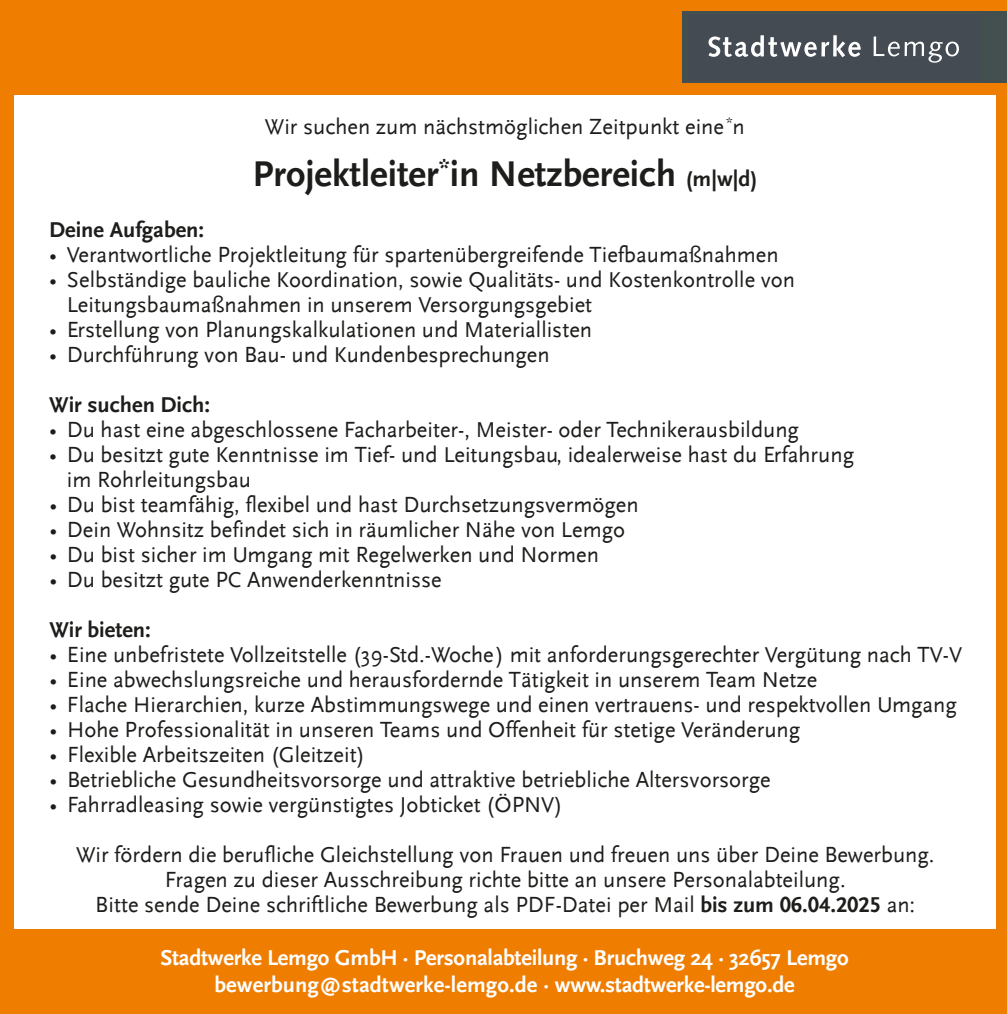
<style>
.page{position:relative;width:1007px;height:1014px;background:#fff}
.page>*{position:absolute;margin:0;border:0;box-sizing:border-box;transform-origin:0 0}
.t1{font:700 37.5px "SL Scala Sans";color:#1d1d1b}
.t2{font:22.5px/25px "SL Scala Sans";color:#1d1d1b}
.t3{font:700 22.5px/27px "SL Scala Sans";letter-spacing:-.01em;color:#fff;text-align:center}
.t4{font:700 22.5px "SL Scala Sans";color:#1d1d1b}
.s1{font-size:22.5px}
.s2{font-family:"SL Scala Sans Tab";font-weight:700}
</style>
<div class="page">
<div style="left:0;top:0;width:1006px;height:1013px;background:#ef7d00"></div>
<div style="left:14px;top:96px;width:981px;height:832px;background:#fff"></div>
<div style="left:682px;top:11px;width:324px;height:71px;background:#444f50"></div>
<div style="left:688px;top:14px;width:291px;height:67px;background:#444b52"></div>
<svg style="left:708px;top:35px;width:152px;height:22px"></svg>
<svg style="left:873px;top:36px;width:85px;height:27px"></svg>
<p class="t2" style="left:265px;top:114px;width:481px">Wir suchen zum nächstmöglichen Zeitpunkt eine <sup>*</sup>n</p>
<h1 class="t1" style="left:252px;top:154px;width:506px">Projektleiter<sup>*</sup>in Netzbereich <span class="s1">(m|w|d)</span></h1>
<p class="t4" style="left:49px;top:217px;width:156px">Deine Aufgaben:</p>
<p class="t2" style="left:49px;top:242px;width:731px">• Verantwortliche Projektleitung für spartenübergreifende Tiefbaumaßnahmen</p>
<p class="t2" style="left:67px;top:267px;width:729px;text-indent:-18px">• S elbständige bauliche Koordination, sowie Qualitäts- und Kostenkontrolle von<br>Leitungsbaumaßnahmen in unserem Versorgungsgebiet</p>
<p class="t2" style="left:49px;top:317px;width:544px">• Erstellung von Planungskalkulationen und Materiallisten</p>
<p class="t2" style="left:49px;top:342px;width:502px">• Durchführung von Bau- und Kundenbesprechungen</p>
<p class="t4" style="left:49px;top:392px;width:162px">Wir suchen Dich:</p>
<p class="t2" style="left:49px;top:417px;width:751px">• Du hast eine abgeschlossene Facharbeiter-, Meister- oder Technikerausbildung</p>
<p class="t2" style="left:67px;top:442px;width:788px;text-indent:-18px">• Du besitzt gute Kenntnisse im Tief- und Leitungsbau, idealerweise hast du Erfahrung im Rohrleitungsbau</p>
<p class="t2" style="left:49px;top:492px;width:590px">• Du bist teamfähig, flexibel und hast Durchsetzungsvermögen</p>
<p class="t2" style="left:49px;top:517px;width:577px">• Dein Wohnsitz befindet sich in räumlicher Nähe von Lemgo</p>
<p class="t2" style="left:49px;top:542px;width:551px">• Du bist sicher im Umgang mit Regelwerken und Normen</p>
<p class="t2" style="left:49px;top:567px;width:394px">• Du besitzt gute PC Anwenderkenntnisse</p>
<p class="t4" style="left:49px;top:617px;width:103px">Wir bieten:</p>
<p class="t2" style="left:49px;top:642px;width:914px">• Eine unbefristete Vollzeitstelle (39-Std.-Woche) mit anforderungsgerechter Vergütung nach TV-V</p>
<p class="t2" style="left:49px;top:667px;width:769px">• Eine abwechslungsreiche und herausfordernde Tätigkeit in unserem Team Netze</p>
<p class="t2" style="left:49px;top:692px;width:908px">• Flache Hierarchien, kurze Abstimmungswege und einen vertrauens- und respektvollen Umgang</p>
<p class="t2" style="left:49px;top:717px;width:752px">• Hohe Professionalität in unseren Teams und Offenheit für stetige Veränderung</p>
<p class="t2" style="left:49px;top:742px;width:317px">• Flexible Arbeitszeiten (Gleitzeit)</p>
<p class="t2" style="left:50px;top:767px;width:722px">• Betriebliche Gesundheitsvorsorge und attraktive betriebliche Altersvorsorge</p>
<p class="t2" style="left:50px;top:792px;width:514px">• Fahrradleasing sowie vergünstigtes Jobticket (ÖPNV)</p>
<p class="t2" style="left:76px;top:842px;width:859px;text-align:center">Wir fördern die berufliche Gleichstellung von Frauen und freuen uns über Deine Bewerbung.<br>Fragen zu dieser Ausschreibung richte bitte an unsere Personalabteilung.<br>Bitte sende Deine schriftliche Bewerbung als PDF-Datei per Mail <span class="s2">bis zum 06.04.2025</span> an:</p>
<p class="t3" style="left:160px;top:944px;width:689px">Stadtwerke Lemgo GmbH · Personalabteilung · Bruchweg 24 · 32657 Lemgo bewerbung@stadtwerke-lemgo.de · www.stadtwerke-lemgo.de</p>
</div>
